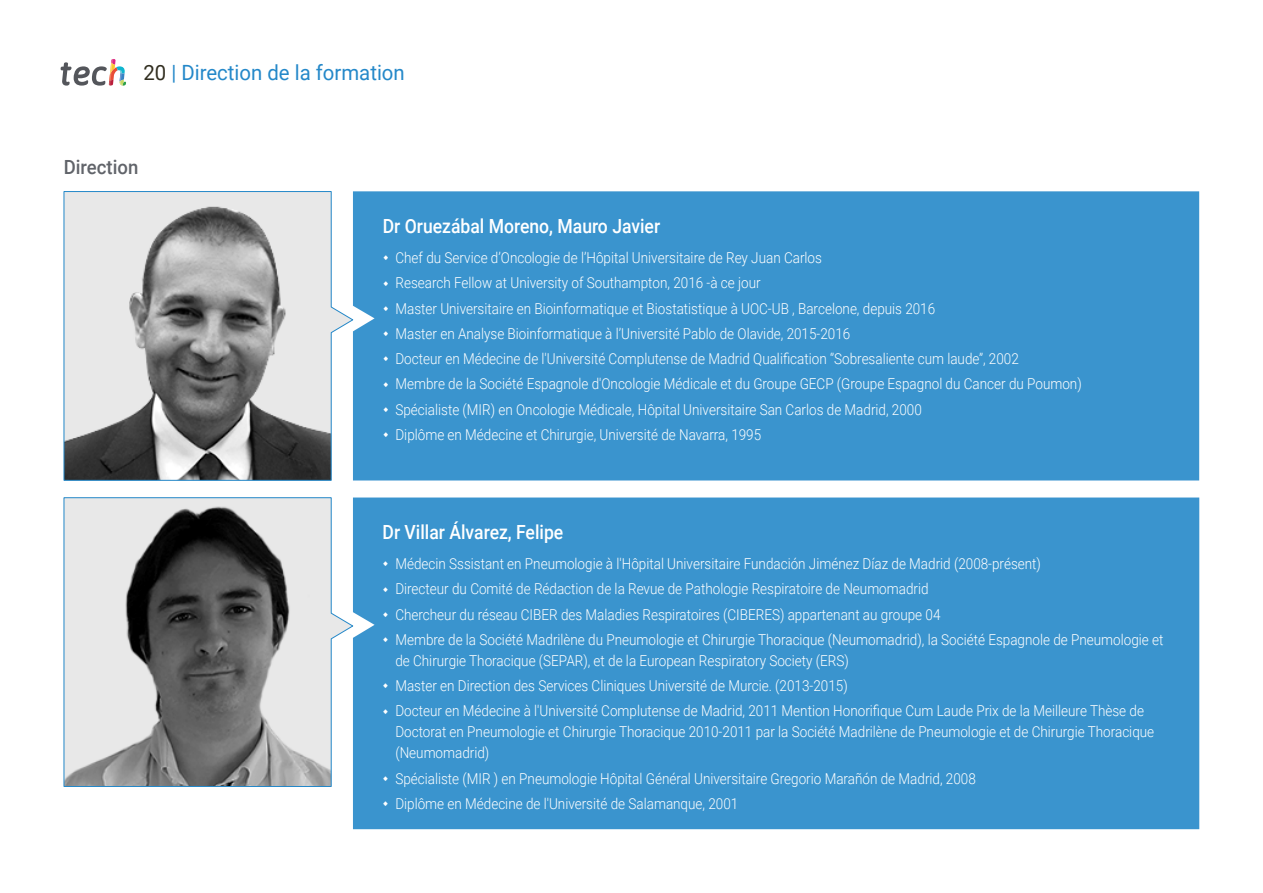
<style>
.page{position:relative;width:1263px;height:893px;background:#fff}
.page>*{position:absolute;margin:0;border:0;box-sizing:border-box;transform-origin:0 0}
.t1{font:21px "Roboto";color:#2488c9}
.t2{font:500 19.5px "Roboto";color:#fff;scale:.9 1}
.t3{font:500 19.5px "Roboto";color:#61646a;scale:.95 1}
.t4{font:300 15px/25.2px "Roboto";color:#fff;scale:.9 1}
.s1{color:#312e20}
</style>
<div class="page">
<svg style="left:61px;top:59px;width:65px;height:27px"></svg>
<div style="left:353px;top:191px;width:846px;height:289px;background:#3a94ce"></div>
<div style="left:353px;top:497px;width:846px;height:332px;background:#3a94ce"></div>
<svg style="left:64px;top:191px;width:289px;height:290px;background:#afb0b1"></svg>
<svg style="left:64px;top:497px;width:289px;height:290px;background:#a3a4a5"></svg>
<svg style="left:384px;top:255px;width:4px;height:5px"></svg>
<svg style="left:384px;top:281px;width:4px;height:5px"></svg>
<svg style="left:384px;top:306px;width:4px;height:5px"></svg>
<svg style="left:384px;top:331px;width:4px;height:5px"></svg>
<svg style="left:384px;top:356px;width:4px;height:5px"></svg>
<svg style="left:384px;top:382px;width:4px;height:5px"></svg>
<svg style="left:384px;top:407px;width:4px;height:5px"></svg>
<svg style="left:384px;top:432px;width:4px;height:5px"></svg>
<svg style="left:383px;top:561px;width:5px;height:5px"></svg>
<svg style="left:383px;top:587px;width:5px;height:5px"></svg>
<svg style="left:383px;top:612px;width:5px;height:5px"></svg>
<svg style="left:383px;top:637px;width:5px;height:5px"></svg>
<svg style="left:383px;top:683px;width:5px;height:5px"></svg>
<svg style="left:383px;top:709px;width:5px;height:5px"></svg>
<svg style="left:383px;top:776px;width:5px;height:5px"></svg>
<svg style="left:383px;top:801px;width:5px;height:5px"></svg>
<h1 class="t1" style="left:144px;top:57px;width:263px"><span class="s1">20</span> | Direction de la formation</h1>
<h2 class="t3" style="left:64px;top:154px;width:80px">Direction</h2>
<h2 class="t2" style="left:383px;top:212px;width:310px">Dr Oruezábal Moreno, Mauro Javier</h2>
<p class="t4" style="left:395px;top:244px;width:764px">Chef du Service d’Oncologie de l’Hôpital Universitaire de Rey Juan Carlos<br>Research Fellow at University of Southampton, 2016 -à ce jour<br>Master Universitaire en Bioinformatique et Biostatistique à UOC-UB , Barcelone, depuis 2016<br>Master en Analyse Bioinformatique à l’Université Pablo de Olavide, 2015-2016<br>Docteur en Médecine de l'Université Complutense de Madrid Qualification ‘’Sobresaliente cum laude’’, 2002<br>Membre de la Société Espagnole d'Oncologie Médicale et du Groupe GECP (Groupe Espagnol du Cancer du Poumon)<br>Spécialiste (MIR) en Oncologie Médicale, Hôpital Universitaire San Carlos de Madrid, 2000<br>Diplôme en Médecine et Chirurgie, Université de Navarra, 1995</p>
<h2 class="t2" style="left:383px;top:518px;width:202px">Dr Villar Álvarez, Felipe</h2>
<p class="t4" style="left:395px;top:551px;width:855px">Médecin Sssistant en Pneumologie à l'Hôpital Universitaire Fundación Jiménez Díaz de Madrid (2008-présent)<br>Directeur du Comité de Rédaction de la Revue de Pathologie Respiratoire de Neumomadrid<br>Chercheur du réseau CIBER des Maladies Respiratoires (CIBERES) appartenant au groupe 04<br>Membre de la Société Madrilène du Pneumologie et Chirurgie Thoracique (Neumomadrid), la Société Espagnole de Pneumologie et</p>
<p class="t4" style="left:395px;top:647px;width:833px">de Chirurgie Thoracique (SEPAR), et de la European Respiratory Society (ERS)<br>Master en Direction des Services Cliniques Université de Murcie. (2013-2015)<br>Docteur en Médecine à l'Université Complutense de Madrid, 2011 Mention Honorifique Cum Laude Prix de la Meilleure Thèse de</p>
<p class="t4" style="left:395px;top:721px;width:845px;line-height:21px">Doctorat en Pneumologie et Chirurgie Thoracique 2010-2011 par la Société Madrilène de Pneumologie et de Chirurgie Thoracique (Neumomadrid)</p>
<p class="t4" style="left:395px;top:765px;width:646px">Spécialiste (MIR ) en Pneumologie Hôpital Général Universitaire Gregorio Marañón de Madrid, 2008<br>Diplôme en Médecine de l'Université de Salamanque, 2001</p>
</div>
